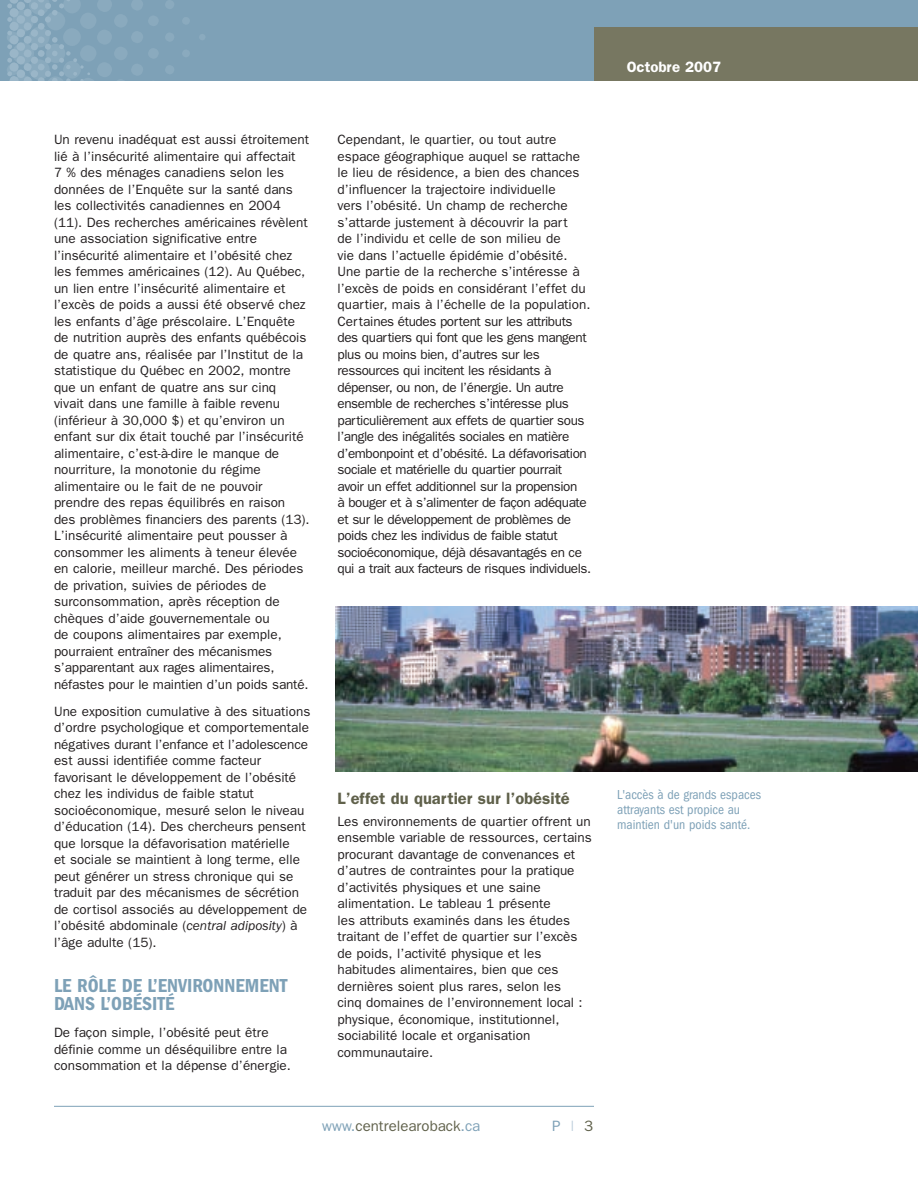
<style>
.page{position:relative;width:918px;height:1188px;background:#fff}
.page>*{position:absolute;margin:0;border:0;box-sizing:border-box;transform-origin:0 0}
.t1{font:600 condensed 19.5px/18px "Franklin Gothic";color:#7ea1b7}
.t2{font:600 16.5px "Franklin Gothic";color:#60614b}
.t3{font:15px "Franklin Gothic";color:#60614b}
.t4{font:600 15px "Franklin Gothic";color:#fff}
.t5{font:15px "Franklin Gothic";color:#7ea1b7}
.t6{font:13.5px/16.5px "Franklin Gothic";color:#231f20}
.t7{font:13.5px/16.5px "Franklin Gothic";letter-spacing:-.03em;color:#231f20}
.t8{font:condensed 13.5px/15px "Franklin Gothic";color:#7ea1b7}
.s1{font-style:italic}
.s2{color:#7ea1b7}
.s3{color:#b7cad8}
.s4{color:#60614b}
</style>
<div class="page">
<div style="left:0;top:0;width:918px;height:81px;background:#7ea1b7"></div>
<hr style="left:54px;top:1106px;width:540px;height:1px;background:#7ea1b7">
<svg style="left:199px;top:34px;width:6px;height:6px"></svg>
<svg style="left:7px;top:0;width:183px;height:81px"></svg>
<div style="left:594px;top:27px;width:324px;height:54px;background:#777761"></div>
<img style="left:335px;top:606px;width:583px;height:166px">
<p class="t4" style="left:627px;top:58px;width:96px">Octobre 2007</p>
<p class="t6" style="left:54px;top:131px;width:257px">Un revenu inadéquat est aussi étroitement lié à l’insécurité alimentaire qui affectait<br>7 % des ménages canadiens selon les données de l’Enquête sur la santé dans les collectivités canadiennes en 2004 (11). Des recherches américaines révèlent une association significative entre l’insécurité alimentaire et l’obésité chez les femmes américaines (12). Au Québec, un lien entre l’insécurité alimentaire et l’excès de poids a aussi été observé chez les enfants d’âge préscolaire. L’Enquête de nutrition auprès des enfants québécois de quatre ans, réalisée par l’Institut de la statistique du Québec en 2002, montre que un enfant de quatre ans sur cinq vivait dans une famille à faible revenu (inférieur à 30,000 $) et qu’environ un enfant sur dix était touché par l’insécurité alimentaire, c’est-à-dire le manque de nourriture, la monotonie du régime alimentaire ou le fait de ne pouvoir prendre des repas équilibrés en raison des problèmes financiers des parents (13).<br>L’insécurité alimentaire peut pousser à consommer les aliments à teneur élevée en calorie, meilleur marché. Des périodes de privation, suivies de périodes de surconsommation, après réception de chèques d’aide gouvernementale ou<br>de coupons alimentaires par exemple, pourraient entraîner des mécanismes s’apparentant aux rages alimentaires, néfastes pour le maintien d’un poids santé.</p>
<p class="t6" style="left:54px;top:703px;width:258px">Une exposition cumulative à des situations d’ordre psychologique et comportementale négatives durant l’enfance et l’adolescence est aussi identifiée comme facteur favorisant le développement de l’obésité chez les individus de faible statut socioéconomique, mesuré selon le niveau d’éducation (14). Des chercheurs pensent que lorsque la défavorisation matérielle<br>et sociale se maintient à long terme, elle peut générer un stress chronique qui se traduit par des mécanismes de sécrétion de cortisol associés au développement de l’obésité abdominale (<span class="s1">central adiposity</span>) à l’âge adulte (15).</p>
<h1 class="t1" style="left:54px;top:978px;width:235px">LE RÔLE DE L’ENVIRONNEMENT<br>DANS L’OBÉSITÉ</h1>
<p class="t6" style="left:54px;top:1024px;width:239px">De façon simple, l’obésité peut être définie comme un déséquilibre entre la consommation et la dépense d’énergie.</p>
<p class="t7" style="left:338px;top:131px;width:255px">Cependant, le quartier, ou tout autre espace géographique auquel se rattache le lieu de résidence, a bien des chances d’influencer la trajectoire individuelle<br>vers l’obésité. Un champ de recherche s’attarde justement à découvrir la part<br>de l’individu et celle de son milieu de<br>vie dans l’actuelle épidémie d’obésité.<br>Une partie de la recherche s’intéresse à l’excès de poids en considérant l’effet du quartier, mais à l’échelle de la population.<br>Certaines études portent sur les attributs des quartiers qui font que les gens mangent plus ou moins bien, d’autres sur les ressources qui incitent les résidants à dépenser, ou non, de l’énergie. Un autre ensemble de recherches s’intéresse plus particulièrement aux effets de quartier sous l’angle des inégalités sociales en matière d’embonpoint et d’obésité. La défavorisation sociale et matérielle du quartier pourrait avoir un effet additionnel sur la propension<br>à bouger et à s’alimenter de façon adéquate et sur le développement de problèmes de poids chez les individus de faible statut socioéconomique, déjà désavantagés en ce qui a trait aux facteurs de risques individuels.</p>
<p class="t2" style="left:338px;top:789px;width:234px">L’effet du quartier sur l’obésité</p>
<p class="t6" style="left:338px;top:813px;width:256px">Les environnements de quartier offrent un ensemble variable de ressources, certains procurant davantage de convenances et d’autres de contraintes pour la pratique d’activités physiques et une saine alimentation. Le tableau 1 présente<br>les attributs examinés dans les études traitant de l’effet de quartier sur l’excès de poids, l’activité physique et les habitudes alimentaires, bien que ces dernières soient plus rares, selon les<br>cinq domaines de l’environnement local : physique, économique, institutionnel, sociabilité locale et organisation communautaire.</p>
<p class="t3" style="left:322px;top:1117px;width:160px"><span class="s2">www.</span>centrelearoback<span class="s2">.ca</span></p>
<p class="t5" style="left:552px;top:1117px;width:43px">P <span class="s3">|</span> <span class="s4">3</span></p>
<p class="t8" style="left:617px;top:788px;width:145px">L'accès à de grands espaces attrayants est propice au maintien d'un poids santé.</p>
</div>
